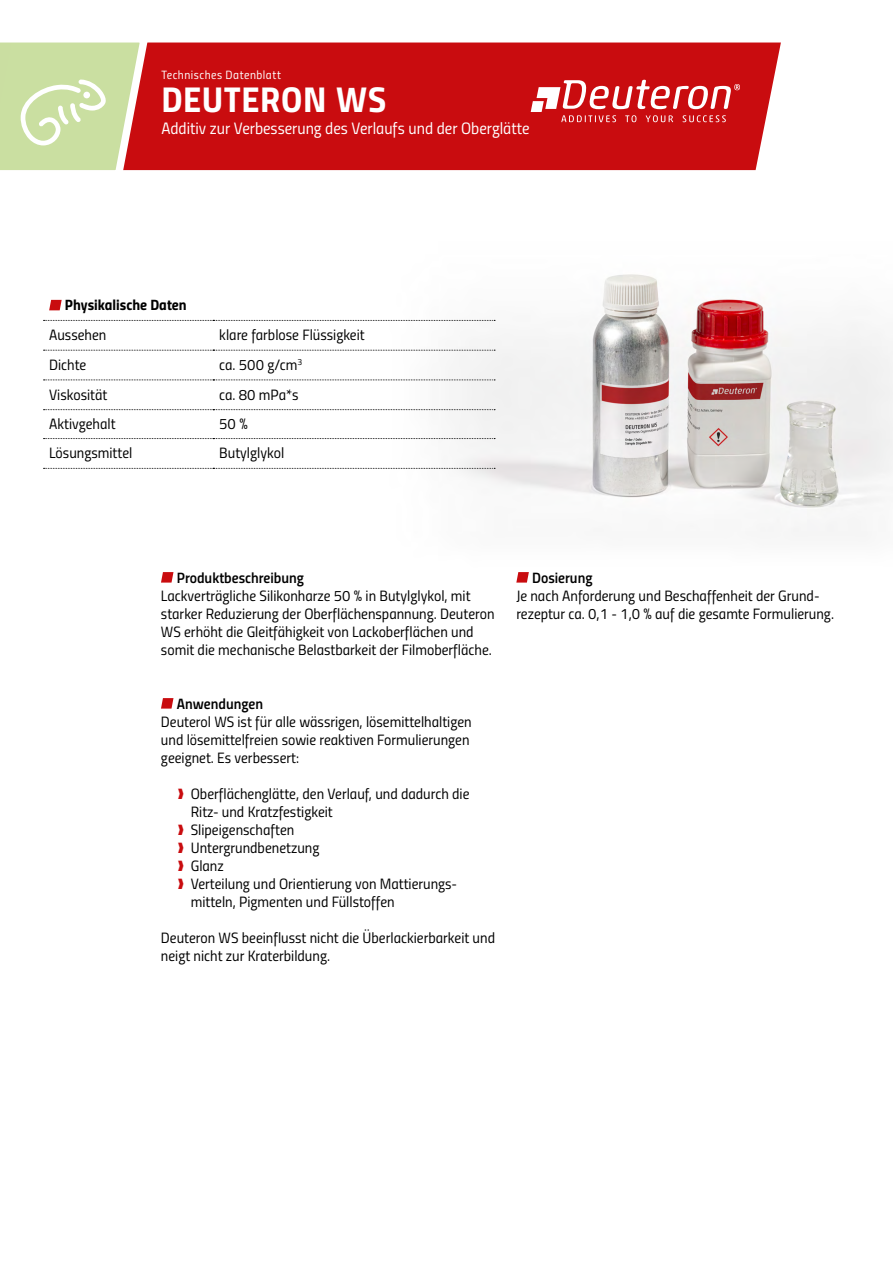
<style>
.page{position:relative;width:893px;height:1263px;background:#fff}
.page>*{position:absolute;margin:0;border:0;box-sizing:border-box;transform-origin:0 0}
.t1{font:36px "Titillium Bold Upright";letter-spacing:.02em;color:#fff}
.t2{font:16.5px "Titillium Regular Upright";color:#fff}
.t3{font:15px/18px "Titillium Regular Upright";color:#000}
.t4{font:15px "Titillium Semibold Upright";color:#000}
.t5{font:15px "Titillium Bold Upright";color:#000}
.t6{font:12px "Titillium Regular Upright";letter-spacing:.04em;color:#fff}
.s1{color:#c90c0f}
</style>
<div class="page">
<img style="left:346px;top:170px;width:547px;height:362px">
<div style="left:153px;top:43px;width:628px;height:127px;background:#c90c0f"></div>
<svg style="left:531px;top:80px;width:209px;height:42px"></svg>
<svg style="left:161px;top:572px;width:12px;height:11px"></svg>
<svg style="left:161px;top:698px;width:12px;height:11px"></svg>
<svg style="left:516px;top:572px;width:13px;height:11px"></svg>
<svg style="left:44px;top:320px;width:451px;height:1px"></svg>
<svg style="left:44px;top:350px;width:451px;height:1px"></svg>
<svg style="left:44px;top:380px;width:451px;height:1px"></svg>
<svg style="left:44px;top:409px;width:451px;height:1px"></svg>
<svg style="left:44px;top:438px;width:451px;height:1px"></svg>
<svg style="left:44px;top:468px;width:451px;height:1px"></svg>
<svg style="left:49px;top:300px;width:13px;height:10px"></svg>
<svg style="left:0;top:42px;width:153px;height:129px;background:#d0ca9b"></svg>
<p class="t6" style="left:161px;top:65px;width:121px">Technisches Datenblatt</p>
<h1 class="t1" style="left:161px;top:72px;width:227px">DEUTERON WS</h1>
<p class="t2" style="left:161px;top:116px;width:370px">Additiv zur Verbesserung des Verlaufs und der Oberglätte</p>
<p class="t5" style="left:65px;top:293px;width:123px">Physikalische Daten</p>
<p class="t3" style="left:49px;top:325px;width:59px">Aussehen</p>
<p class="t3" style="left:219px;top:325px;width:147px">klare farblose Flüssigkeit</p>
<p class="t3" style="left:49px;top:355px;width:39px">Dichte</p>
<p class="t3" style="left:219px;top:355px;width:85px">ca. 500 g/cm<sup>3</sup></p>
<p class="t3" style="left:49px;top:385px;width:60px">Viskosität</p>
<p class="t3" style="left:219px;top:385px;width:81px">ca. 80 mPa*s</p>
<p class="t3" style="left:49px;top:414px;width:68px">Aktivgehalt</p>
<p class="t3" style="left:219px;top:414px;width:30px">50 %</p>
<p class="t3" style="left:49px;top:443px;width:85px">Lösungsmittel</p>
<p class="t3" style="left:219px;top:443px;width:66px">Butylglykol</p>
<p class="t4" style="left:177px;top:566px;width:129px">Produktbeschreibung</p>
<p class="t3" style="left:161px;top:585px;width:335px">Lackverträgliche Silikonharze 50 % in Butylglykol, mit starker Reduzierung der Oberflächenspannung. Deuteron WS erhöht die Gleitfähigkeit von Lackoberflächen und somit die mechanische Belastbarkeit der Filmoberfläche.</p>
<p class="t4" style="left:177px;top:692px;width:88px">Anwendungen</p>
<p class="t3" style="left:161px;top:711px;width:312px">Deuterol WS ist für alle wässrigen, lösemittelhaltigen und lösemittelfreien sowie reaktiven Formulierungen geeignet. Es verbessert:</p>
<p class="t3" style="left:178px;top:783px;width:293px"><span class="s1">❱</span> Oberflächenglätte, den Verlauf, und dadurch die</p>
<p class="t3" style="left:191px;top:801px;width:144px">Ritz- und Kratzfestigkeit</p>
<p class="t3" style="left:178px;top:819px;width:118px"><span class="s1">❱</span> Slipeigenschaften</p>
<p class="t3" style="left:178px;top:837px;width:143px"><span class="s1">❱</span> Untergrundbenetzung</p>
<p class="t3" style="left:178px;top:855px;width:47px"><span class="s1">❱</span> Glanz</p>
<p class="t3" style="left:178px;top:873px;width:281px"><span class="s1">❱</span> Verteilung und Orientierung von Mattierungs-</p>
<p class="t3" style="left:191px;top:891px;width:205px">mitteln, Pigmenten und Füllstoffen</p>
<p class="t3" style="left:161px;top:927px;width:336px">Deuteron WS beeinflusst nicht die Überlackierbarkeit und neigt nicht zur Kraterbildung.</p>
<p class="t4" style="left:532px;top:566px;width:62px">Dosierung</p>
<p class="t3" style="left:516px;top:585px;width:319px">Je nach Anforderung und Beschaffenheit der Grund&shy;rezeptur ca. 0,1 - 1,0 % auf die gesamte Formulierung.</p>
</div>
